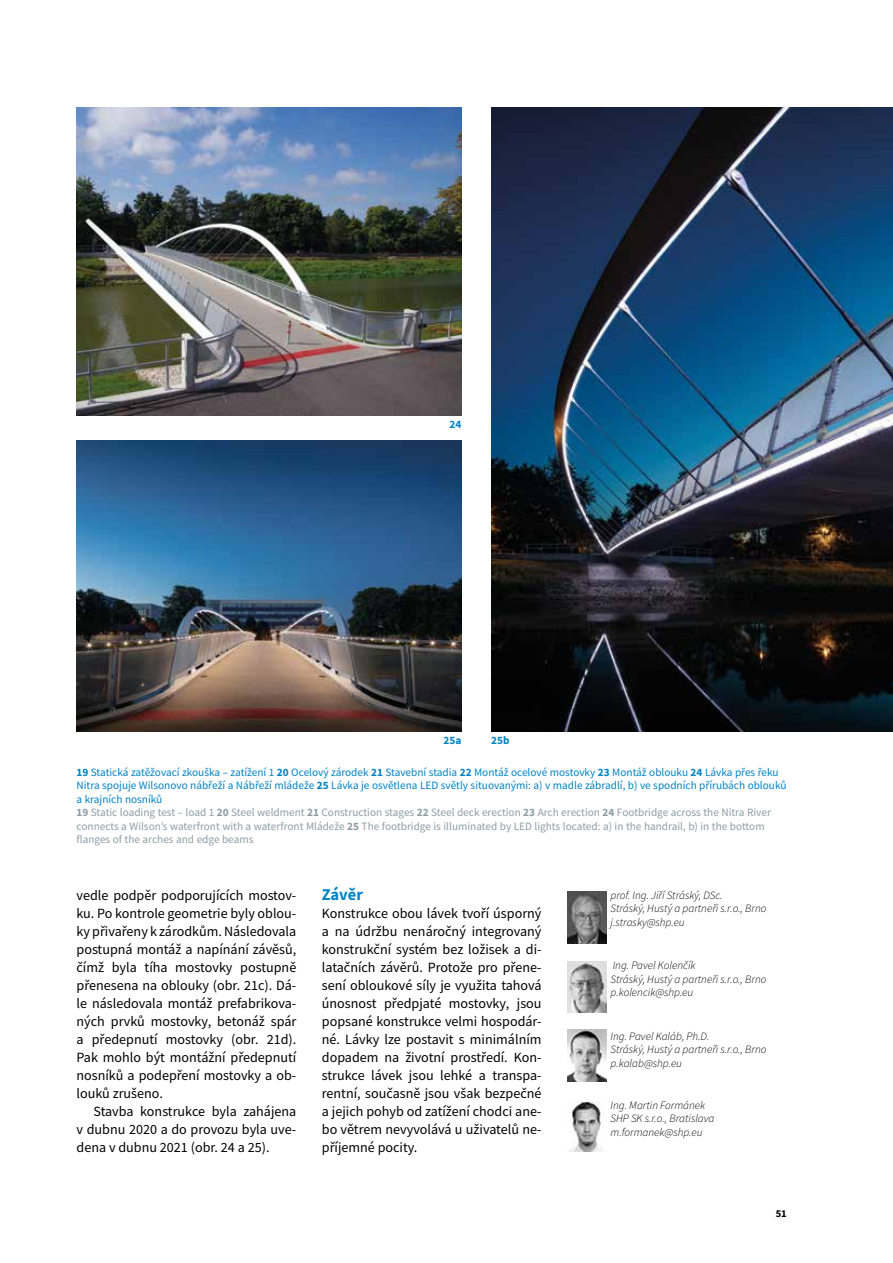
<style>
.page{position:relative;width:893px;height:1263px;background:#fff}
.page>*{position:absolute;margin:0;border:0;box-sizing:border-box;transform-origin:0 0}
.t1{font:700 16.5px "Source Sans Pro";letter-spacing:-.005em;color:#0083c5}
.t2{font:14.1px/18px "Source Sans Pro";color:#000;text-align:justify}
.t3{font:11.25px/13.5px "Source Sans Pro";color:#8c9da6}
.t4{font:italic 300 11.25px/13.5px "Source Sans Pro";color:#000}
.t5{font:700 11.25px "Source Sans Pro";color:#0083c5}
.t6{font:700 10.5px "Source Sans Pro";color:#000}
.s1{font-weight:700;color:#0083c5}
.s2{color:#0083c5}
.s3{font-weight:700}
</style>
<div class="page">
<img style="left:77px;top:108px;width:384px;height:307px">
<img style="left:77px;top:440px;width:384px;height:291px">
<img style="left:567px;top:892px;width:39px;height:51px">
<img style="left:567px;top:961px;width:39px;height:52px">
<img style="left:567px;top:1030px;width:39px;height:51px">
<img style="left:568px;top:1100px;width:34px;height:52px">
<img style="left:491px;top:108px;width:402px;height:623px">
<p class="t5" style="left:449px;top:416px;width:13px">24</p>
<p class="t5" style="left:443px;top:732px;width:19px">25a</p>
<p class="t5" style="left:491px;top:732px;width:20px">25b</p>
<p class="t3" style="left:77px;top:765px;width:711px"><span class="s1">19</span> <span class="s2">Statická zatěžovací zkouška – zatížení 1</span> <span class="s1">20</span> <span class="s2">Ocelový zárodek</span> <span class="s1">21</span> <span class="s2">Stavební stadia</span> <span class="s1">22</span> <span class="s2">Montáž ocelové mostovky</span> <span class="s1">23</span> <span class="s2">Montáž oblouku</span> <span class="s1">24</span> <span class="s2">Lávka přes řeku Nitra spojuje Wilsonovo nábřeží a Nábřeží mládeže</span> <span class="s1">25</span> <span class="s2">Lávka je osvětlena LED světly situovanými: a) v madle zábradlí, b) ve spodních přírubách oblouků a krajních nosníků<br></span><span class="s3">19</span> Static loading test – load 1 <span class="s3">20</span> Steel weldment <span class="s3">21</span> Construction stages <span class="s3">22</span> Steel deck erection <span class="s3">23</span> Arch erection <span class="s3">24</span> Footbridge across the Nitra River connects a Wilson’s waterfront with a waterfront Mládeže <span class="s3">25</span> The footbridge is illuminated by LED lights located: a) in the handrail, b) in the bottom flanges of the arches and edge beams</p>
<p class="t2" style="left:77px;top:886px;width:221px">vedle podpěr podporujících mostov&shy;ku. Po kontrole geometrie byly oblou&shy;ky přivařeny k zárodkům. Následovala postupná montáž a napínání závěsů, čímž byla tíha mostovky postupně přenesena na oblouky (obr. 21c). Dá&shy;le následovala montáž prefabrikova&shy;ných prvků mostovky, betonáž spár a předepnutí mostovky (obr. 21d).<br>Pak mohlo být montážní předepnutí nosníků a podepření mostovky a ob&shy;louků zrušeno.</p>
<p class="t2" style="left:77px;top:1102px;width:221px;text-indent:17px">Stavba konstrukce byla zahájena v dubnu 2020 a do provozu byla uve&shy;dena v dubnu 2021 (obr. 24 a 25).</p>
<p class="t1" style="left:322px;top:883px;width:43px">Závěr</p>
<p class="t2" style="left:322px;top:904px;width:221px">Konstrukce obou lávek tvoří úsporný a na údržbu nenáročný integrovaný konstrukční systém bez ložisek a di&shy;latačních závěrů. Protože pro přene&shy;sení obloukové síly je využita tahová únosnost předpjaté mostovky, jsou popsané konstrukce velmi hospodár&shy;né. Lávky lze postavit s minimálním dopadem na životní prostředí. Kon&shy;strukce lávek jsou lehké a transpa&shy;rentní, současně jsou však bezpečné a jejich pohyb od zatížení chodci ane&shy;bo větrem nevyvolává u uživatelů ne&shy;příjemné pocity.</p>
<p class="t4" style="left:611px;top:888px;width:157px">prof. Ing. Jiří Stráský, DSc.<br>Stráský, Hustý a partneři s.r.o., Brno j.strasky@shp.eu</p>
<p class="t4" style="left:611px;top:959px;width:157px">Ing. Pavel Kolenčík<br>Stráský, Hustý a partneři s.r.o., Brno p.kolencik@shp.eu</p>
<p class="t4" style="left:611px;top:1029px;width:157px">Ing. Pavel Kaláb, Ph.D.<br>Stráský, Hustý a partneři s.r.o., Brno p.kalab@shp.eu</p>
<p class="t4" style="left:611px;top:1098px;width:105px">Ing. Martin Formánek<br>SHP SK s.r.o., Bratislava m.formanek@shp.eu</p>
<p class="t6" style="left:776px;top:1206px;width:13px">51</p>
</div>
